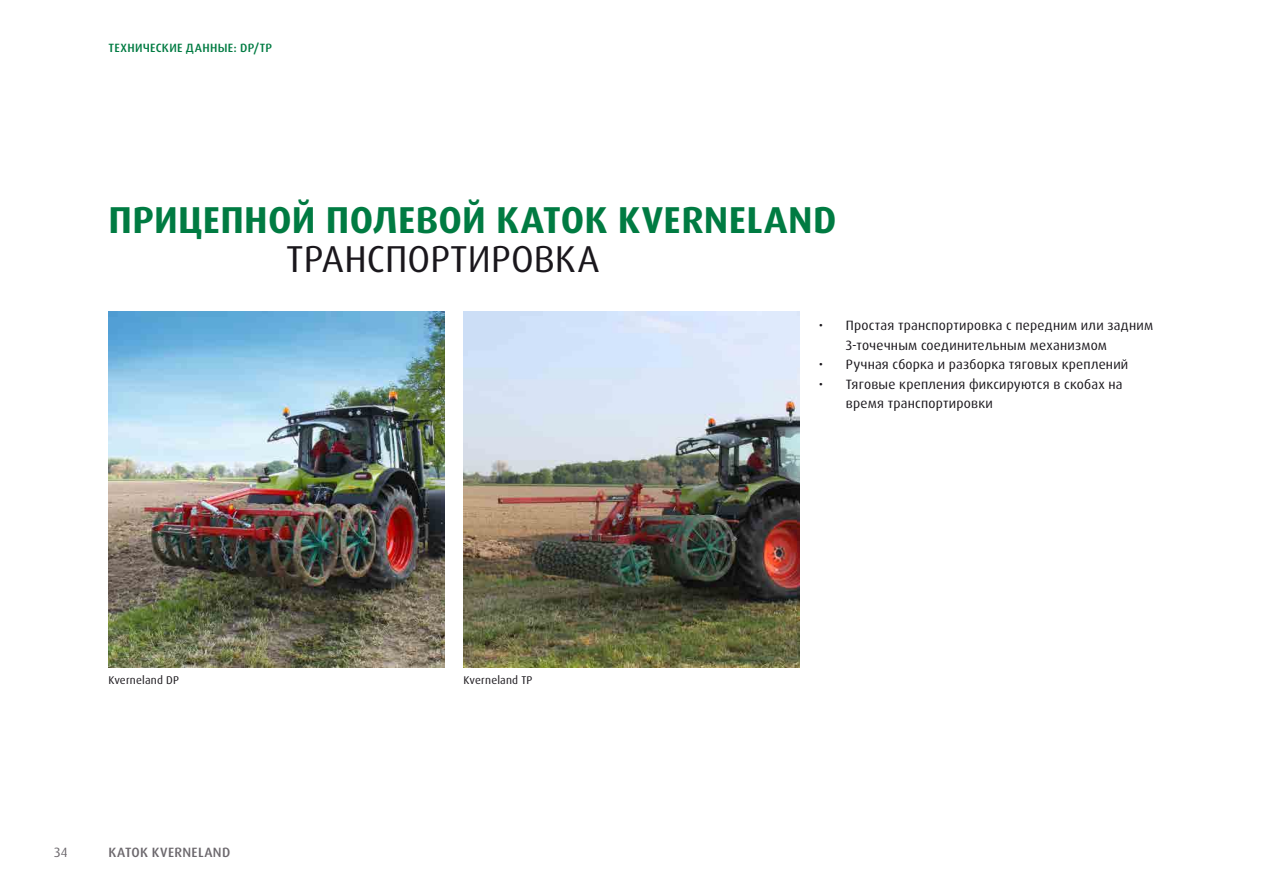
<style>
.page{position:relative;width:1263px;height:893px;background:#fff}
.page>*{position:absolute;margin:0;border:0;box-sizing:border-box;transform-origin:0 0}
.t1{font:700 37.5px "Dax Pro";letter-spacing:.01em;color:#007b42}
.t2{font:37.5px "Dax Pro";letter-spacing:.005em;color:#1a171c}
.t3{font:13.5px/19.5px "Dax Pro";letter-spacing:.015em;color:#1a171c}
.t4{font:500 13.5px "Dax Pro";letter-spacing:.03em;color:#6c686d}
.t5{font:13.5px "Dax Pro";color:#6c686d}
.t6{font:500 12px "Dax Pro";letter-spacing:.03em;color:#007b42}
.t7{font:11.25px "Dax Pro";letter-spacing:.015em;color:#1a171c}
</style>
<div class="page">
<img style="left:108px;top:312px;width:336px;height:355px">
<img style="left:464px;top:312px;width:335px;height:355px">
<p class="t6" style="left:108px;top:40px;width:165px">ТЕХНИЧЕСКИЕ ДАННЫЕ: DP/TP</p>
<h1 class="t1" style="left:109px;top:195px;width:729px">ПРИЦЕПНОЙ ПОЛЕВОЙ КАТОК KVERNELAND</h1>
<h1 class="t2" style="left:286px;top:234px;width:315px">ТРАНСПОРТИРОВКА</h1>
<p class="t7" style="left:108px;top:672px;width:72px">Kverneland DP</p>
<p class="t7" style="left:464px;top:672px;width:70px">Kverneland TP</p>
<p class="t5" style="left:54px;top:843px;width:15px">34</p>
<p class="t4" style="left:108px;top:843px;width:123px">КАТОК KVERNELAND</p>
<p class="t3" style="left:846px;top:316px;width:309px;text-indent:-27px">• Простая транспортировка с передним или задним<br>3-точечным соединительным механизмом</p>
<p class="t3" style="left:819px;top:355px;width:311px">• Ручная сборка и разборка тяговых креплений</p>
<p class="t3" style="left:846px;top:374px;width:278px;text-indent:-27px">• Тяговые крепления фиксируются в скобах на время транспортировки</p>
</div>
